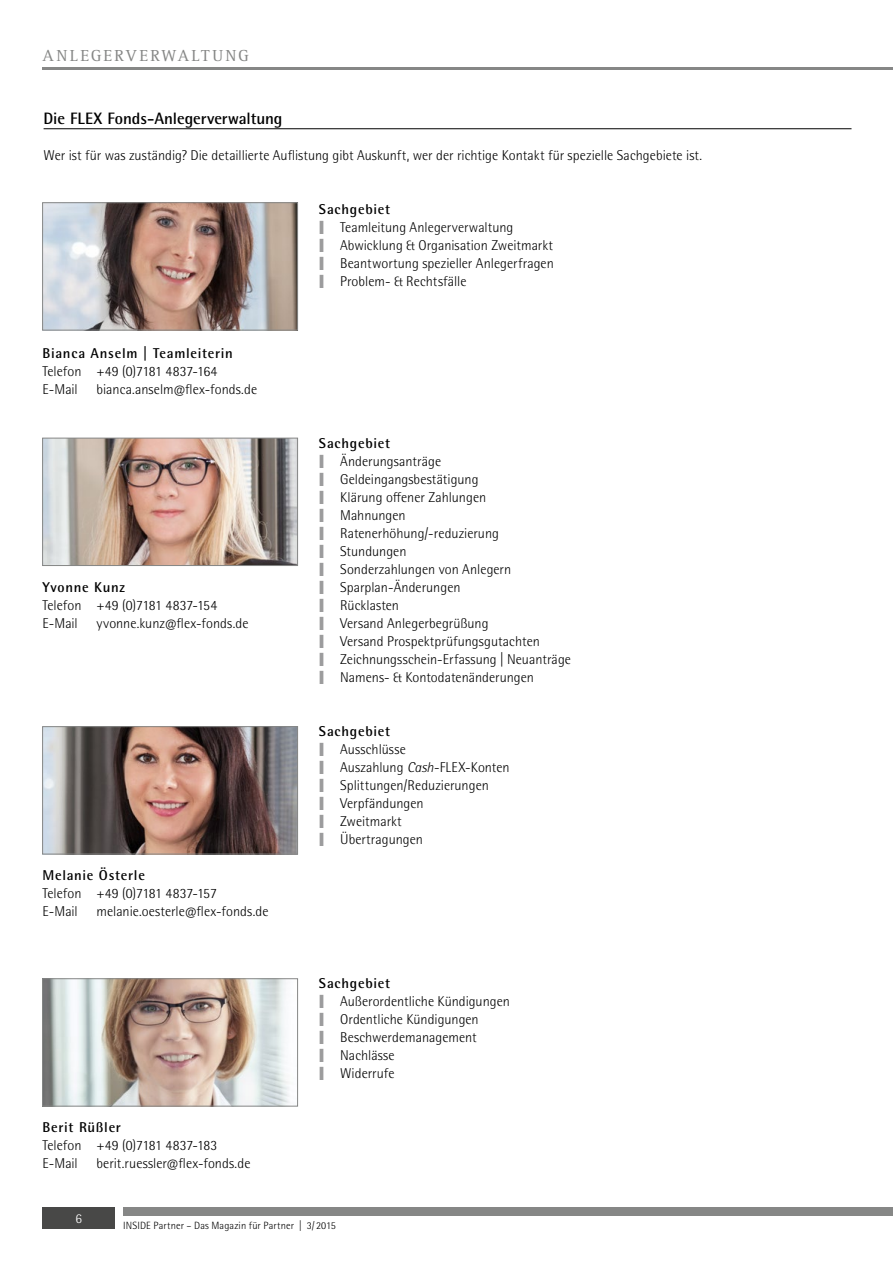
<style>
.page{position:relative;width:893px;height:1263px;background:#fff}
.page>*{position:absolute;margin:0;border:0;box-sizing:border-box;transform-origin:0 0}
.t1{font:700 16.5px "Rotis Semi Sans Pro";letter-spacing:-.005em;color:#000}
.t2{font:16.5px "Rotis Serif";letter-spacing:.13em;color:#868786}
.t3{font:300 14.25px/18px "Rotis Semi Sans Pro";color:#000}
.t4{font:700 14.25px "Rotis Semi Sans Pro";letter-spacing:.05em;color:#000}
.t5{font:300 13.5px "Rotis Semi Sans Pro";color:#fff}
.t6{font:300 10.5px "Rotis Semi Sans Pro";letter-spacing:.015em;color:#000}
.s1{font-style:italic}
</style>
<div class="page">
<img style="left:45px;top:440px;width:251px;height:124px">
<div style="left:43px;top:438px;width:255px;height:128px;border:1px solid #868786"></div>
<img style="left:45px;top:205px;width:251px;height:123px">
<div style="left:43px;top:203px;width:255px;height:127px;border:1px solid #868786"></div>
<img style="left:45px;top:728px;width:251px;height:124px">
<div style="left:43px;top:726px;width:255px;height:128px;border:1px solid #868786"></div>
<img style="left:45px;top:981px;width:245px;height:123px">
<div style="left:43px;top:979px;width:255px;height:127px;border:1px solid #868786"></div>
<hr style="left:44px;top:128px;width:807px;height:1px;background:#000">
<div style="left:123px;top:1208px;width:770px;height:8px;background:#868786"></div>
<div style="left:43px;top:1208px;width:72px;height:21px;background:#484847"></div>
<hr style="left:43px;top:67px;width:850px;height:2px;background:#868786">
<p class="t2" style="left:43px;top:46px;width:208px">ANLEGERVERWALTUNG</p>
<p class="t1" style="left:44px;top:109px;width:240px">Die FLEX Fonds-Anlegerverwaltung</p>
<p class="t3" style="left:44px;top:147px;width:660px">Wer ist für was zuständig? Die detaillierte Auflistung gibt Auskunft, wer der richtige Kontakt für spezielle Sachgebiete ist.</p>
<p class="t4" style="left:43px;top:345px;width:192px">Bianca Anselm | Teamleiterin</p>
<p class="t3" style="left:43px;top:363px;width:176px">Telefon +49 (0)7181 4837-164<br>E-Mail</p>
<p class="t3" style="left:97px;top:381px;width:162px">bianca.anselm@flex-fonds.de</p>
<p class="t4" style="left:43px;top:579px;width:84px">Yvonne Kunz</p>
<p class="t3" style="left:43px;top:597px;width:176px">Telefon +49 (0)7181 4837-154<br>E-Mail</p>
<p class="t3" style="left:97px;top:615px;width:154px">yvonne.kunz@flex-fonds.de</p>
<p class="t4" style="left:43px;top:867px;width:104px">Melanie Österle</p>
<p class="t3" style="left:43px;top:885px;width:176px">Telefon +49 (0)7181 4837-157<br>E-Mail</p>
<p class="t3" style="left:97px;top:903px;width:174px">melanie.oesterle@flex-fonds.de</p>
<p class="t4" style="left:43px;top:1119px;width:80px">Berit Rüßler</p>
<p class="t3" style="left:43px;top:1137px;width:176px">Telefon +49 (0)7181 4837-183<br>E-Mail</p>
<p class="t3" style="left:97px;top:1155px;width:155px">berit.ruessler@flex-fonds.de</p>
<p class="t4" style="left:319px;top:201px;width:73px">Sachgebiet</p>
<p class="t3" style="left:340px;top:219px;width:215px">Teamleitung Anlegerverwaltung Abwicklung &amp; Organisation Zweitmarkt Beantwortung spezieller Anlegerfragen Problem- &amp; Rechtsfälle</p>
<p class="t4" style="left:319px;top:435px;width:73px">Sachgebiet</p>
<p class="t3" style="left:340px;top:453px;width:232px">Änderungsanträge<br>Geldeingangsbestätigung<br>Klärung offener Zahlungen<br>Mahnungen<br>Ratenerhöhung/-reduzierung<br>Stundungen<br>Sonderzahlungen von Anlegern<br>Sparplan-Änderungen<br>Rücklasten<br>Versand Anlegerbegrüßung<br>Versand Prospektprüfungsgutachten<br>Zeichnungsschein-Erfassung | Neuanträge<br>Namens- &amp; Kontodatenänderungen</p>
<p class="t4" style="left:319px;top:723px;width:73px">Sachgebiet</p>
<p class="t3" style="left:340px;top:741px;width:171px">Ausschlüsse<br>Auszahlung <span class="s1">Cash</span>-FLEX-Konten<br>Splittungen/Reduzierungen<br>Verpfändungen<br>Zweitmarkt<br>Übertragungen</p>
<p class="t4" style="left:319px;top:975px;width:73px">Sachgebiet</p>
<p class="t3" style="left:340px;top:993px;width:171px">Außerordentliche Kündigungen<br>Ordentliche Kündigungen<br>Beschwerdemanagement<br>Nachlässe<br>Widerrufe</p>
<p class="t5" style="left:75px;top:1211px;width:8px">6</p>
<p class="t6" style="left:123px;top:1219px;width:214px">INSIDE Partner – Das Magazin für Partner | 3/ 2015</p>
</div>
